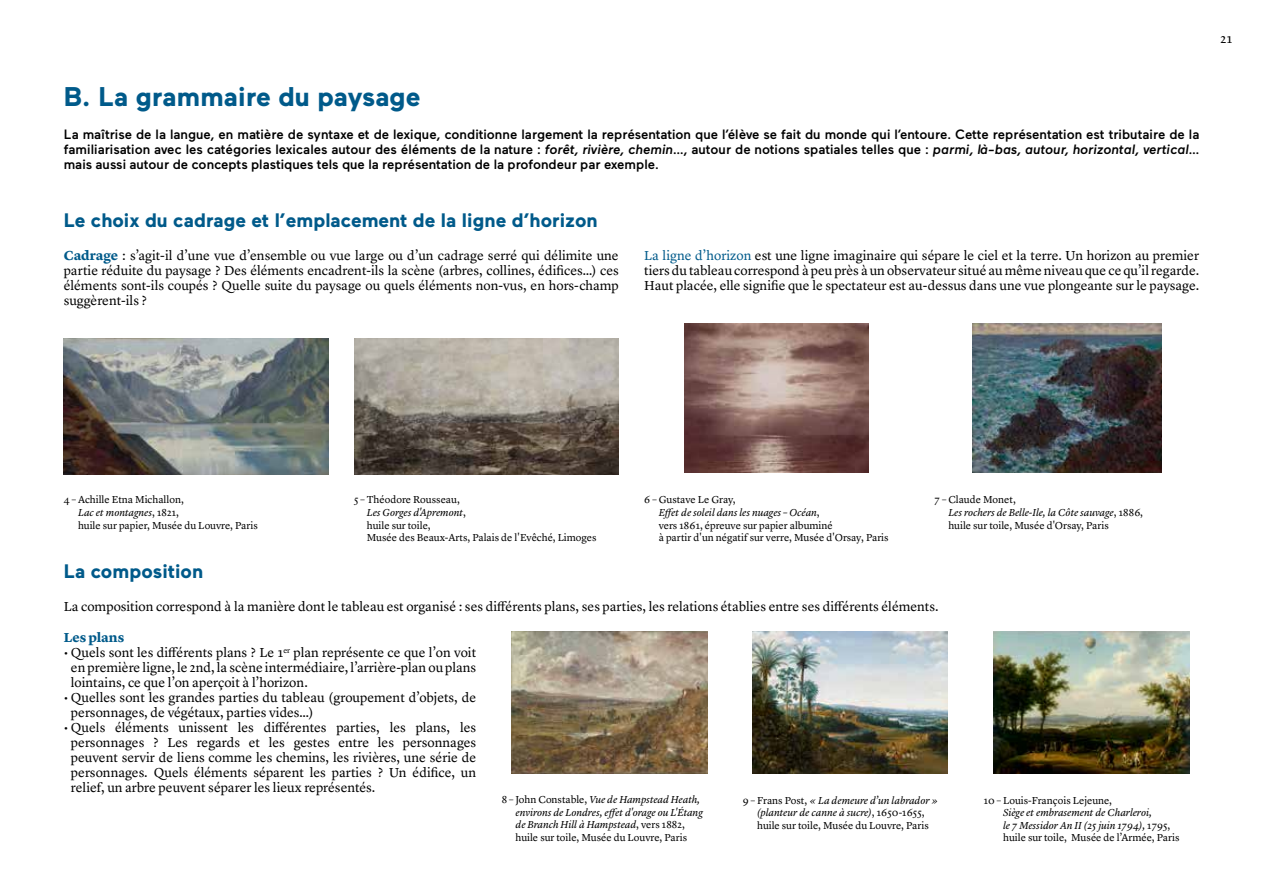
<style>
.page{position:relative;width:1263px;height:893px;background:#fff}
.page>*{position:absolute;margin:0;border:0;box-sizing:border-box;transform-origin:0 0}
.t1{font:700 27px "Maax";color:#005a8a}
.t2{font:700 19.5px "Maax";color:#005a8a}
.t3{font:13.5px/15px "Lyon Text";color:#000;text-align:justify}
.t4{font:500 13.5px/15px "Maax";color:#000;text-align:justify}
.t5{font:700 13.5px "Lyon Text";color:#005a8a}
.t6{font:10.5px/12.6px "Lyon Text";color:#000}
.t7{font:italic 10.5px/12.6px "Lyon Text";letter-spacing:-.005em;color:#000}
.s1{font-style:italic}
.s2{font-weight:700;color:#005a8a}
.s3{color:#005a8a}
.s4{font-style:normal}
</style>
<div class="page">
<img style="left:64px;top:339px;width:264px;height:135px">
<img style="left:354px;top:339px;width:265px;height:135px">
<img style="left:684px;top:324px;width:184px;height:149px">
<img style="left:973px;top:324px;width:188px;height:149px">
<img style="left:512px;top:631px;width:195px;height:142px">
<img style="left:753px;top:631px;width:195px;height:143px">
<img style="left:994px;top:631px;width:195px;height:143px">
<h1 class="t1" style="left:64px;top:82px;width:358px">B. La grammaire du paysage</h1>
<p class="t4" style="left:64px;top:127px;width:1137px">La maîtrise de la langue, en matière de syntaxe et de lexique, conditionne largement la représentation que l’élève se fait du monde qui l’entoure. Cette représentation est tributaire de la familiarisation avec les catégories lexicales autour des éléments de la nature : <span class="s1">forêt, rivière, chemin…</span>, autour de notions spatiales telles que : <span class="s1">parmi, là-bas, autour, horizontal, vertical… </span>mais aussi autour de concepts plastiques tels que la représentation de la profondeur par exemple.</p>
<h2 class="t2" style="left:64px;top:209px;width:535px">Le choix du cadrage et l’emplacement de la ligne d’horizon</h2>
<p class="t3" style="left:64px;top:246px;width:556px"><span class="s2">Cadrage</span> : s’agit-il d’une vue d’ensemble ou vue large ou d’un cadrage serré qui délimite une partie réduite du paysage ? Des éléments encadrent-ils la scène (arbres, collines, édifices…) ces éléments sont-ils coupés ? Quelle suite du paysage ou quels éléments non-vus, en hors-champ suggèrent-ils ?</p>
<p class="t3" style="left:644px;top:247px;width:556px"><span class="s3">La ligne d’horizon</span> est une ligne imaginaire qui sépare le ciel et la terre. Un horizon au premier tiers du tableau correspond à peu près à un observateur situé au même niveau que ce qu’il regarde.<br>Haut placée, elle signifie que le spectateur est au-dessus dans une vue plongeante sur le paysage.</p>
<p class="t3" style="left:1220px;top:29px;width:13px">21</p>
<p class="t6" style="left:78px;top:493px;width:181px;text-indent:-14px">4 – Achille Etna Michallon,<br><span class="s1">Lac et montagnes</span>, 1821,<br>huile sur papier, Musée du Louvre, Paris</p>
<p class="t6" style="left:367px;top:493px;width:231px;text-indent:-13px">5 – Théodore Rousseau,<br><span class="s1">Les Gorges d'Apremont</span>,<br>huile sur toile,<br>Musée des Beaux-Arts, Palais de l'Evêché, Limoges</p>
<p class="t6" style="left:659px;top:493px;width:231px;text-indent:-14px">6 – Gustave Le Gray,<br><span class="s1">Effet de soleil dans les nuages – Océan</span>,<br>vers 1861, épreuve sur papier albuminé<br>à partir d'un négatif sur verre, Musée d'Orsay, Paris</p>
<p class="t6" style="left:948px;top:493px;width:196px;text-indent:-14px">7 – Claude Monet,<br><span class="s1">Les rochers de Belle-Ile, la Côte sauvage</span>, 1886, huile sur toile, Musée d'Orsay, Paris</p>
<h2 class="t2" style="left:64px;top:560px;width:141px">La composition</h2>
<p class="t3" style="left:64px;top:597px;width:876px">La composition correspond à la manière dont le tableau est organisé : ses différents plans, ses parties, les relations établies entre ses différents éléments.</p>
<p class="t5" style="left:64px;top:627px;width:62px">Les plans</p>
<p class="t3" style="left:71px;top:644px;width:407px;text-indent:-7px">• Quels sont les différents plans ? Le 1<sup>er</sup> plan représente ce que l’on voit en première ligne, le 2nd, la scène intermédiaire, l’arrière-plan ou plans lointains, ce que l’on aperçoit à l’horizon.</p>
<p class="t3" style="left:71px;top:689px;width:407px;text-indent:-7px">• Quelles sont les grandes parties du tableau (groupement d’objets, de personnages, de végétaux, parties vides…)</p>
<p class="t3" style="left:71px;top:719px;width:407px;text-indent:-7px">• Quels éléments unissent les différentes parties, les plans, les personnages ? Les regards et les gestes entre les personnages peuvent servir de liens comme les chemins, les rivières, une série de personnages. Quels éléments séparent les parties ? Un édifice, un relief, un arbre peuvent séparer les lieux représentés.</p>
<p class="t7" style="left:515px;top:792px;width:189px;text-indent:-14px"><span class="s4">8 – John Constable,</span> Vue de Hampstead Heath, environs de Londres, effet d'orage ou L'Étang de Branch Hill à Hampstead<span class="s4">, vers 1882, huile sur toile, Musée du Louvre, Paris</span></p>
<p class="t6" style="left:743px;top:793px;width:197px;text-align:center">9 – Frans Post, <span class="s1">« La demeure d’un labrador » (planteur de canne à sucre)</span>, 1650-1655,<br>huile sur toile, Musée du Louvre, Paris</p>
<p class="t6" style="left:984px;top:793px;width:130px">10 – Louis-François Lejeune,</p>
<p class="t7" style="left:1003px;top:806px;width:178px">Siège et embrasement de Charleroi,<br>le 7 Messidor An II (25 juin 1794), <span class="s4">1795, huile sur toile, Musée de l’Armée, Paris</span></p>
</div>
